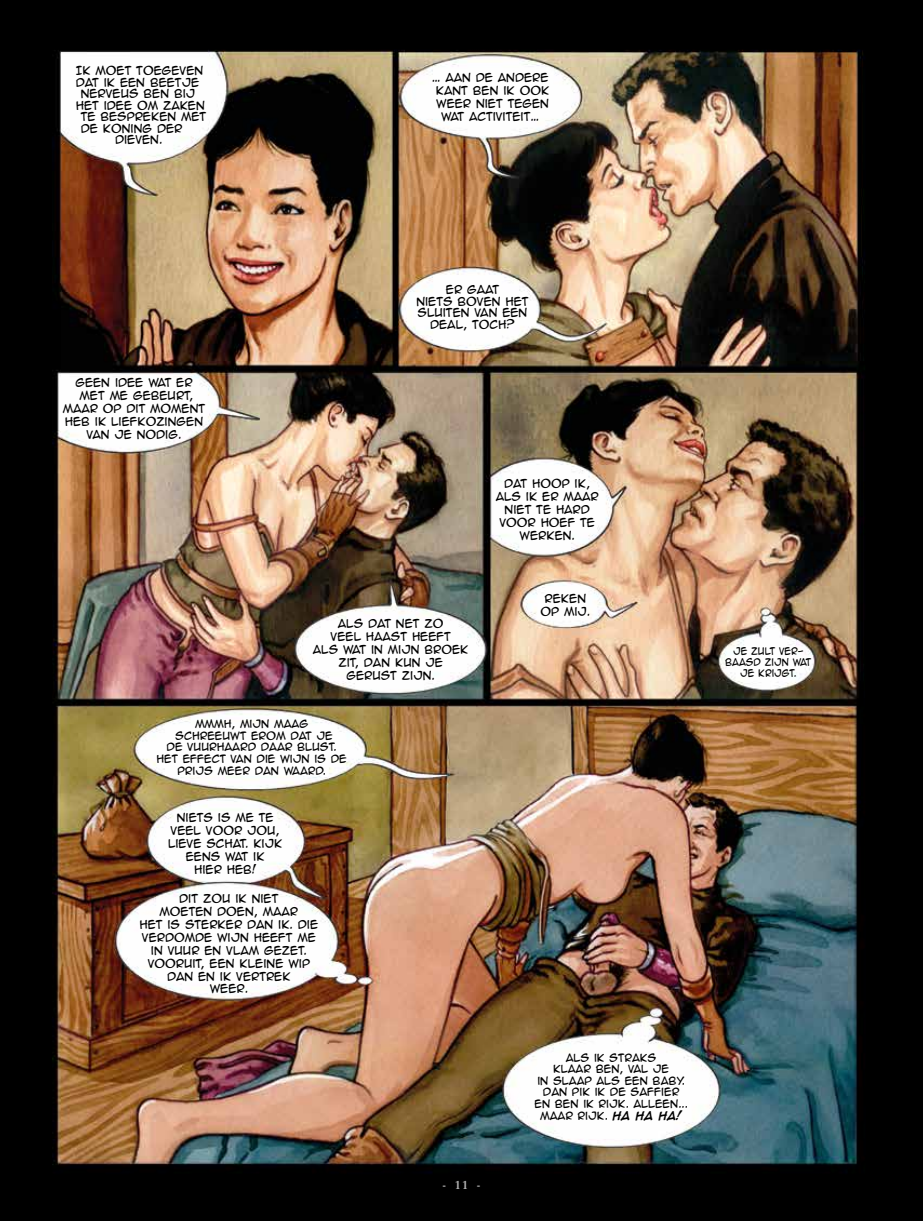
<style>
.page{position:relative;width:923px;height:1221px;background:#fff}
.page>*{position:absolute;margin:0;border:0;box-sizing:border-box;transform-origin:0 0}
.t1{font:700 11.25px "Korinna";color:#fff}
.t2{font:10.8px/12.9px "Anime Ace 2.0 BB";color:#000;text-align:center}
.t3{font:10.05px/11.6px "Anime Ace 2.0 BB";color:#000;text-align:center}
.t4{font:9.3px/11.2px "Anime Ace 2.0 BB";color:#000;text-align:center;scale:.94 1}
.s1{font-weight:700}
</style>
<div class="page">
<div style="left:0;top:0;width:923px;height:1220px;background:#000"></div>
<img style="left:52px;top:50px;width:813px;height:1124px">
<p class="t2" style="left:76px;top:64px;width:129px">IK MOET TOEGEVEN</p>
<p class="t2" style="left:76px;top:75px;width:125px">DAT IK EEN BEETJE</p>
<p class="t2" style="left:81px;top:87px;width:116px">NERVEUS BEN BIJ</p>
<p class="t2" style="left:76px;top:98px;width:131px">HET IDEE OM ZAKEN</p>
<p class="t2" style="left:81px;top:110px;width:127px">TE BESPREKEN MET</p>
<p class="t2" style="left:81px;top:121px;width:103px">DE KONING DER</p>
<p class="t2" style="left:115px;top:133px;width:49px">DIEVEN.</p>
<p class="t2" style="left:432px;top:70px;width:119px">… AAN DE ANDERE<br>KANT BEN IK OOK<br>WEER NIET TEGEN<br>WAT ACTIVITEIT…</p>
<p class="t2" style="left:63px;top:375px;width:144px">GEEN IDEE WAT ER<br>MET ME GEBEURT,<br>MAAR OP DIT MOMENT<br>HEB IK LIEFKOZINGEN<br>VAN JE NODIG.</p>
<p class="t2" style="left:416px;top:283px;width:114px;line-height:11.6px">ER GAAT<br>NIETS BOVEN HET<br>SLUITEN VAN EEN<br>DEAL, TOCH?</p>
<p class="t2" style="left:496px;top:476px;width:104px">DAT HOOP IK,<br>ALS IK ER MAAR<br>NIET TE HARD<br>VOOR HOEF TE<br>WERKEN.</p>
<p class="t2" style="left:313px;top:616px;width:157px">ALS DAT NET ZO<br>VEEL HAAST HEEFT<br>ALS WAT IN MIJN BROEK<br>ZIT, DAN KUN JE<br>GERUST ZIJN.</p>
<p class="t2" style="left:540px;top:591px;width:51px">REKEN<br>OP MIJ.</p>
<p class="t3" style="left:157px;top:718px;width:192px">MMMH, MIJN MAAG<br>SCHREEUWT EROM DAT JE<br>DE VUURHAARD DAAR BLUST.<br>HET EFFECT VAN DIE WIJN IS DE<br>PRIJS MEER DAN WAARD.</p>
<p class="t2" style="left:168px;top:810px;width:116px">NIETS IS ME TE<br>VEEL VOOR JOU,<br>LIEVE SCHAT. KIJK<br>EENS WAT IK<br>HIER HEB!</p>
<p class="t2" style="left:139px;top:891px;width:180px">DIT ZOU IK NIET<br>MOETEN DOEN, MAAR<br>HET IS STERKER DAN IK. DIE<br>VERDOMDE WIJN HEEFT ME<br>IN VUUR EN VLAM GEZET.<br>VOORUIT, EEN KLEINE WIP<br>DAN EN IK VERTREK<br>WEER.</p>
<p class="t1" style="left:442px;top:1177px;width:40px">- 11 -</p>
<p class="t3" style="left:534px;top:1051px;width:155px">ALS IK STRAKS<br>KLAAR BEN, VAL JE<br>IN SLAAP ALS EEN BABY.<br>DAN PIK IK DE SAFFIER<br>EN BEN IK RIJK. ALLEEN...<br>MAAR RIJK. <span class="s1">HA HA HA!</span></p>
<p class="t4" style="left:725px;top:645px;width:93px">JE ZULT VER-<br>BAASD ZIJN WAT<br>JE KRIJGT.</p>
</div>
